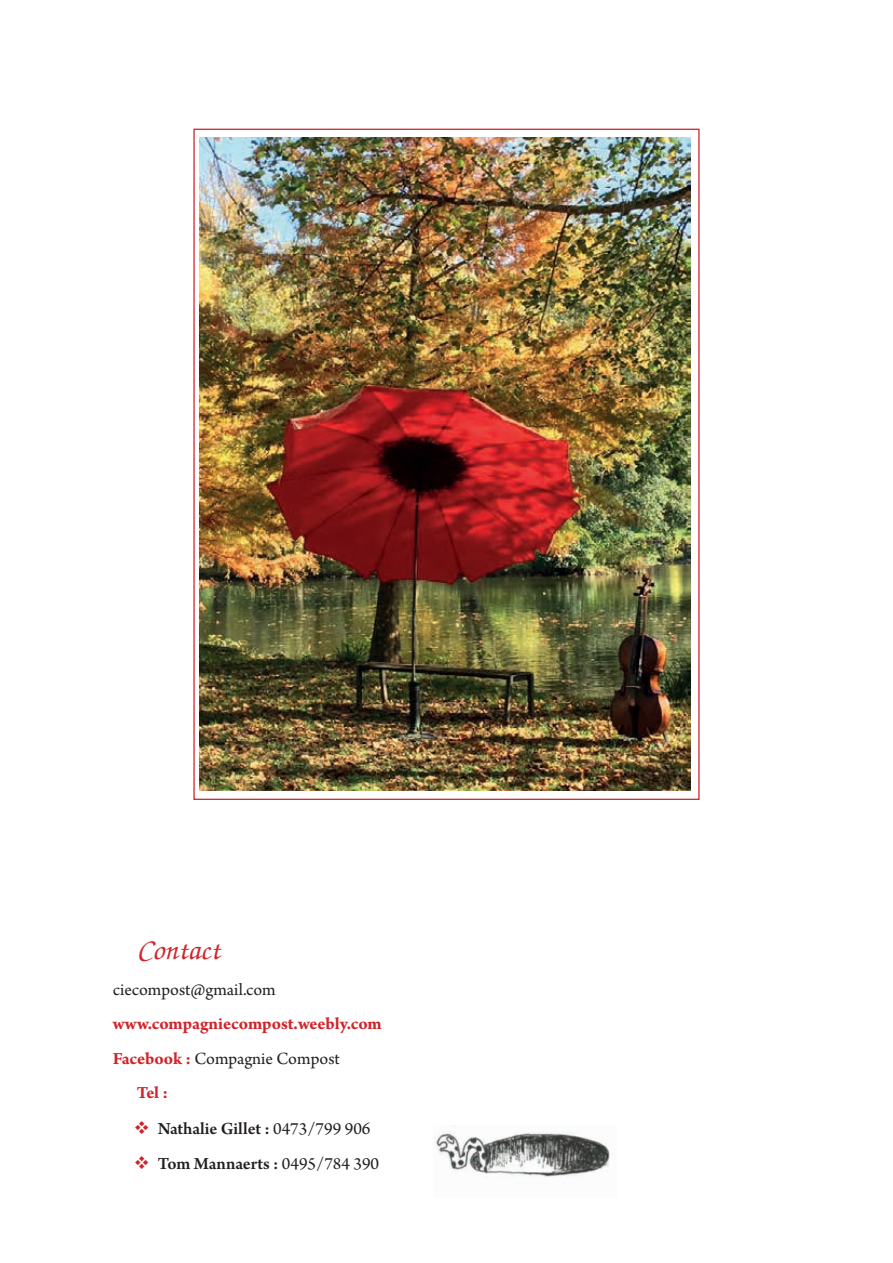
<style>
.page{position:relative;width:893px;height:1263px;background:#fff}
.page>*{position:absolute;margin:0;border:0;box-sizing:border-box;transform-origin:0 0}
.t1{font:italic 500 30px "URW Chancery L";color:#d1232a}
.t2{font:600 18px "Arno Pro";letter-spacing:-.005em;color:#231f20}
.t3{font:18px "Arno Pro";color:#231f20}
.t4{font:700 18px "Arno Pro";letter-spacing:-.005em;color:#d1232a}
.s1{font-weight:700;color:#d1232a}
.s2{font-weight:400}
</style>
<div class="page">
<img style="left:434px;top:1125px;width:176px;height:53px">
<img style="left:200px;top:138px;width:491px;height:653px">
<h1 class="t1" style="left:137px;top:935px;width:85px">Contact</h1>
<p class="t3" style="left:113px;top:979px;width:165px">ciecompost@gmail.com</p>
<p class="t4" style="left:113px;top:1013px;width:271px">www.compagniecompost.weebly.com</p>
<p class="t3" style="left:113px;top:1049px;width:229px"><span class="s1">Facebook :</span> Compagnie Compost</p>
<p class="t4" style="left:137px;top:1082px;width:33px">Tel :</p>
<p class="t2" style="left:158px;top:1118px;width:214px">Nathalie Gillet : <span class="s2">0473/799 906</span></p>
<p class="t2" style="left:158px;top:1153px;width:223px">Tom Mannaerts : <span class="s2">0495/784 390</span></p>
</div>
